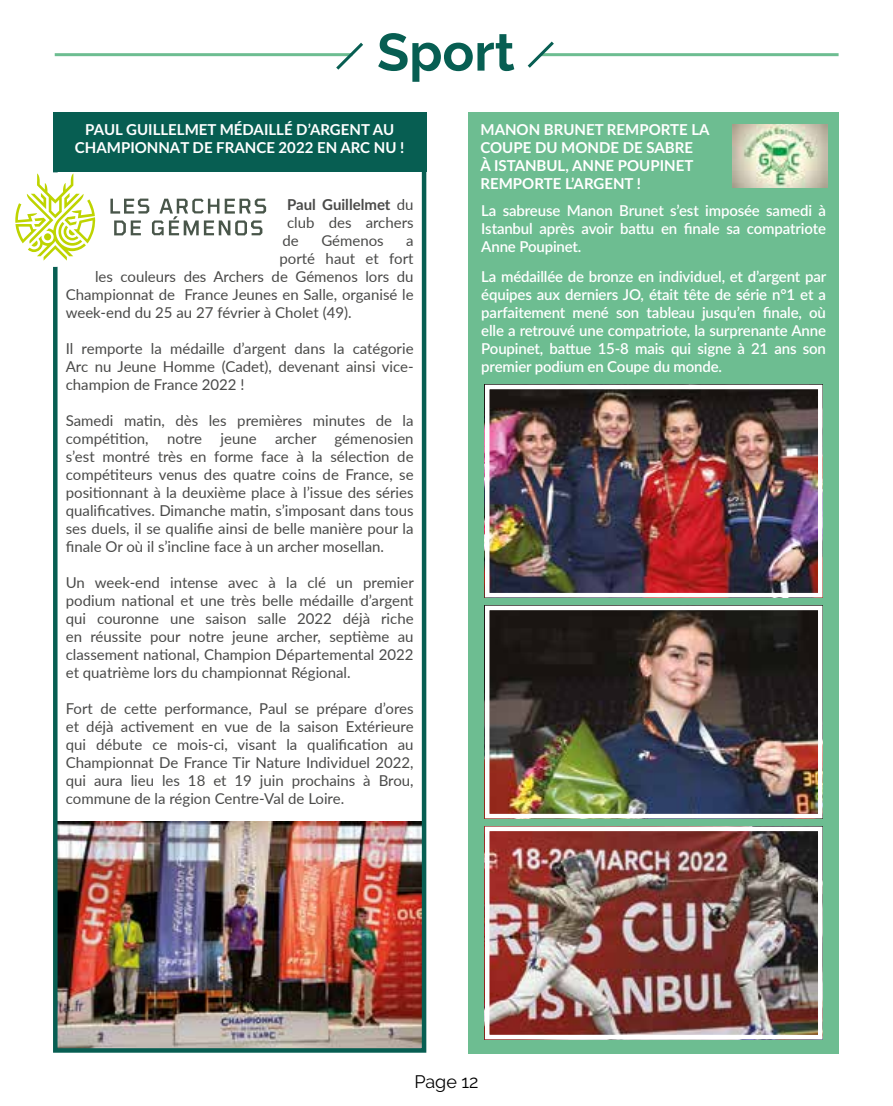
<style>
.page{position:relative;width:893px;height:1106px;background:#fff}
.page>*{position:absolute;margin:0;border:0;box-sizing:border-box;transform-origin:0 0}
.t1{font:700 52.5px "Raleway";color:#075e52}
.t2{font:18px "Raleway";color:#000}
.t3{font:15px/18px "Lato";color:#4a4a49;text-align:justify}
.t4{font:600 15px/18px "Lato";letter-spacing:-.01em;color:#fff;text-align:justify}
.t5{font:700 15px/18px "Lato";color:#fff;text-align:center}
.t6{font:700 15px "Lato";color:#4a4a49}
.s1{font-weight:400}
</style>
<div class="page">
<div style="left:53px;top:113px;width:373px;height:59px;background:#075e52"></div>
<hr style="left:55px;top:53px;width:297px;height:3px;background:#6dbd91">
<svg style="left:333px;top:42px;width:30px;height:28px"></svg>
<hr style="left:541px;top:53px;width:298px;height:3px;background:#6dbd91">
<svg style="left:527px;top:41px;width:30px;height:27px"></svg>
<div style="left:468px;top:112px;width:371px;height:941px;background:#6dbd91"></div>
<img style="left:58px;top:821px;width:363px;height:226px">
<div style="left:53px;top:116px;width:373px;height:936px;border:4px solid #075e52"></div>
<img style="left:490px;top:831px;width:327px;height:203px">
<div style="left:485px;top:826px;width:337px;height:213px;border:4px solid #fff"></div>
<img style="left:490px;top:610px;width:327px;height:203px">
<div style="left:485px;top:605px;width:337px;height:213px;border:4px solid #fff"></div>
<img style="left:490px;top:390px;width:327px;height:202px">
<div style="left:485px;top:385px;width:337px;height:212px;border:4px solid #fff"></div>
<img style="left:733px;top:124px;width:94px;height:63px">
<div style="left:7px;top:172px;width:95px;height:95px;background:#fff;border-radius:50%"></div>
<svg style="left:15px;top:173px;width:80px;height:88px"></svg>
<svg style="left:110px;top:199px;width:156px;height:36px"></svg>
<h1 class="t1" style="left:377px;top:22px;width:139px">Sport</h1>
<p class="t5" style="left:75px;top:120px;width:331px">PAUL GUILLELMET MÉDAILLÉ D’ARGENT AU<br>CHAMPIONNAT DE FRANCE 2022 EN ARC NU !</p>
<p class="t6" style="left:287px;top:193px;width:128px">Paul Guillelmet <span class="s1">du</span></p>
<p class="t3" style="left:287px;top:213px;width:128px">club des archers</p>
<p class="t3" style="left:283px;top:231px;width:18px">de</p>
<p class="t3" style="left:321px;top:231px;width:64px">Gémenos</p>
<p class="t3" style="left:406px;top:231px;width:9px">a</p>
<p class="t3" style="left:280px;top:249px;width:136px">porté haut et fort</p>
<p class="t3" style="left:95px;top:267px;width:320px">les couleurs des Archers de Gémenos lors du</p>
<p class="t3" style="left:66px;top:285px;width:349px">Championnat de France Jeunes en Salle, organisé le</p>
<p class="t3" style="left:66px;top:303px;width:287px">week-end du 25 au 27 février à Cholet (49).</p>
<p class="t3" style="left:66px;top:339px;width:349px">Il remporte la médaille d’argent dans la catégorie Arc nu Jeune Homme (Cadet), devenant ainsi vice&shy;champion de France 2022 !</p>
<p class="t3" style="left:66px;top:411px;width:349px">Samedi matin, dès les premières minutes de la compétition, notre jeune archer gémenosien s’est montré très en forme face à la sélection de compétiteurs venus des quatre coins de France, se positionnant à la deuxième place à l’issue des séries qualificatives. Dimanche matin, s’imposant dans tous ses duels, il se qualifie ainsi de belle manière pour la finale Or où il s’incline face à un archer mosellan.</p>
<p class="t3" style="left:66px;top:573px;width:350px">Un week-end intense avec à la clé un premier podium national et une très belle médaille d’argent qui couronne une saison salle 2022 déjà riche en réussite pour notre jeune archer, septième au classement national, Champion Départemental 2022 et quatrième lors du championnat Régional.</p>
<p class="t3" style="left:66px;top:699px;width:349px">Fort de cette performance, Paul se prépare d’ores et déjà activement en vue de la saison Extérieure qui débute ce mois-ci, visant la qualification au Championnat De France Tir Nature Individuel 2022, qui aura lieu les 18 et 19 juin prochains à Brou, commune de la région Centre-Val de Loire.</p>
<p class="t5" style="left:480px;top:120px;width:231px;text-align:left">MANON BRUNET REMPORTE LA<br>COUPE DU MONDE DE SABRE<br>À ISTANBUL, ANNE POUPINET<br>REMPORTE L’ARGENT !</p>
<p class="t4" style="left:481px;top:201px;width:346px">La sabreuse Manon Brunet s’est imposée samedi à Istanbul après avoir battu en finale sa compatriote Anne Poupinet.</p>
<p class="t4" style="left:481px;top:267px;width:346px">La médaillée de bronze en individuel, et d’argent par équipes aux derniers JO, était tête de série n°1 et a parfaitement mené son tableau jusqu’en finale, où elle a retrouvé une compatriote, la surprenante Anne Poupinet, battue 15-8 mais qui signe à 21 ans son premier podium en Coupe du monde.</p>
<p class="t2" style="left:414px;top:1071px;width:66px">Page 12</p>
</div>
